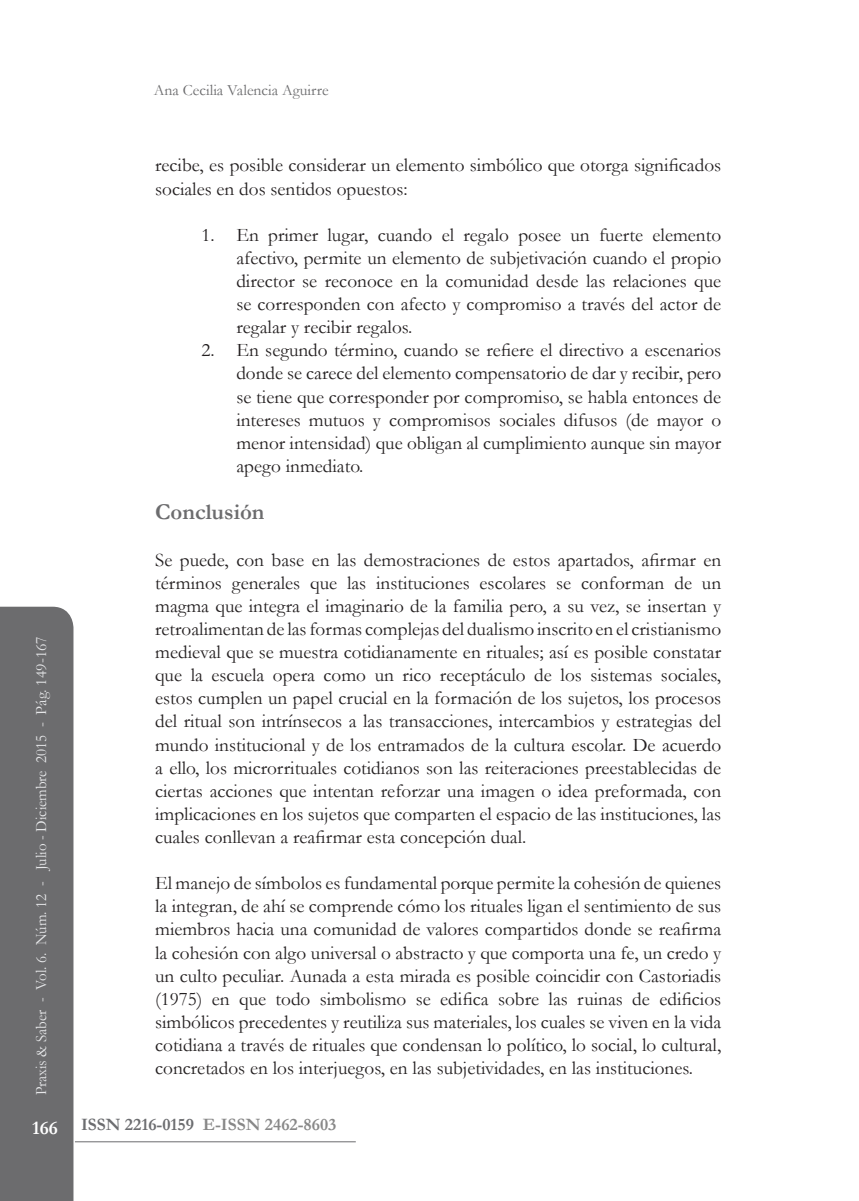
<style>
.page{position:relative;width:859px;height:1201px;background:#fff}
.page>*{position:absolute;margin:0;border:0;box-sizing:border-box;transform-origin:0 0}
.t1{font:700 22.75px "Garamond";color:#6c6c6e}
.t2{font:19.25px/23.1px "Garamond";color:#231f20;text-align:justify}
.t3{font:700 17.5px "Garamond";color:#888}
.t4{font:15.75px "Garamond";color:#e6e7e9;scale:.95 1}
.t5{font:15.75px "Garamond";color:#6c6c6e}
.s1{font-size:19.25px;color:#fff}
.s2{color:#6c6d70}
</style>
<div class="page">
<div style="left:0;top:606px;width:73px;height:594px;background:#6c6c6e"></div>
<hr style="left:75px;top:1141px;width:280px;height:1px;background:#6c6c6e">
<p class="t4" style="left:30px;top:1095px;width:485px;rotate:-90deg">Praxis &amp; Saber - Vol. 6. Núm. 12 - Julio - Diciembre 2015 - Pág. 149-167</p>
<p class="t5" style="left:154px;top:80px;width:176px">Ana Cecilia Valencia Aguirre</p>
<p class="t2" style="left:155px;top:153px;width:567px">recibe, es posible considerar un elemento simbólico que otorga significados sociales en dos sentidos opuestos:</p>
<p class="t2" style="left:236px;top:223px;width:486px;text-indent:-35px">1. En primer lugar, cuando el regalo posee un fuerte elemento afectivo, permite un elemento de subjetivación cuando el propio director se reconoce en la comunidad desde las relaciones que se corresponden con afecto y compromiso a través del actor de regalar y recibir regalos.</p>
<p class="t2" style="left:236px;top:338px;width:486px;text-indent:-35px">2. En segundo término, cuando se refiere el directivo a escenarios donde se carece del elemento compensatorio de dar y recibir, pero se tiene que corresponder por compromiso, se habla entonces de intereses mutuos y compromisos sociales difusos (de mayor o menor intensidad) que obligan al cumplimiento aunque sin mayor apego inmediato.</p>
<p class="t1" style="left:155px;top:497px;width:111px">Conclusión</p>
<p class="t2" style="left:155px;top:547px;width:567px">Se puede, con base en las demostraciones de estos apartados, afirmar en términos generales que las instituciones escolares se conforman de un magma que integra el imaginario de la familia pero, a su vez, se insertan y retroalimentan de las formas complejas del dualismo inscrito en el cristianismo medieval que se muestra cotidianamente en rituales; así es posible constatar que la escuela opera como un rico receptáculo de los sistemas sociales, estos cumplen un papel crucial en la formación de los sujetos, los procesos del ritual son intrínsecos a las transacciones, intercambios y estrategias del mundo institucional y de los entramados de la cultura escolar. De acuerdo a ello, los microrrituales cotidianos son las reiteraciones preestablecidas de ciertas acciones que intentan reforzar una imagen o idea preformada, con implicaciones en los sujetos que comparten el espacio de las instituciones, las cuales conllevan a reafirmar esta concepción dual.</p>
<p class="t2" style="left:155px;top:871px;width:567px">El manejo de símbolos es fundamental porque permite la cohesión de quienes la integran, de ahí se comprende cómo los rituales ligan el sentimiento de sus miembros hacia una comunidad de valores compartidos donde se reafirma la cohesión con algo universal o abstracto y que comporta una fe, un credo y un culto peculiar. Aunada a esta mirada es posible coincidir con Castoriadis (1975) en que todo simbolismo se edifica sobre las ruinas de edificios simbólicos precedentes y reutiliza sus materiales, los cuales se viven en la vida cotidiana a través de rituales que condensan lo político, lo social, lo cultural, concretados en los interjuegos, en las subjetividades, en las instituciones.</p>
<p class="t3" style="left:32px;top:1112px;width:306px"><span class="s1">166</span> <span class="s2">ISSN 2216-0159</span> E-ISSN 2462-8603</p>
</div>
